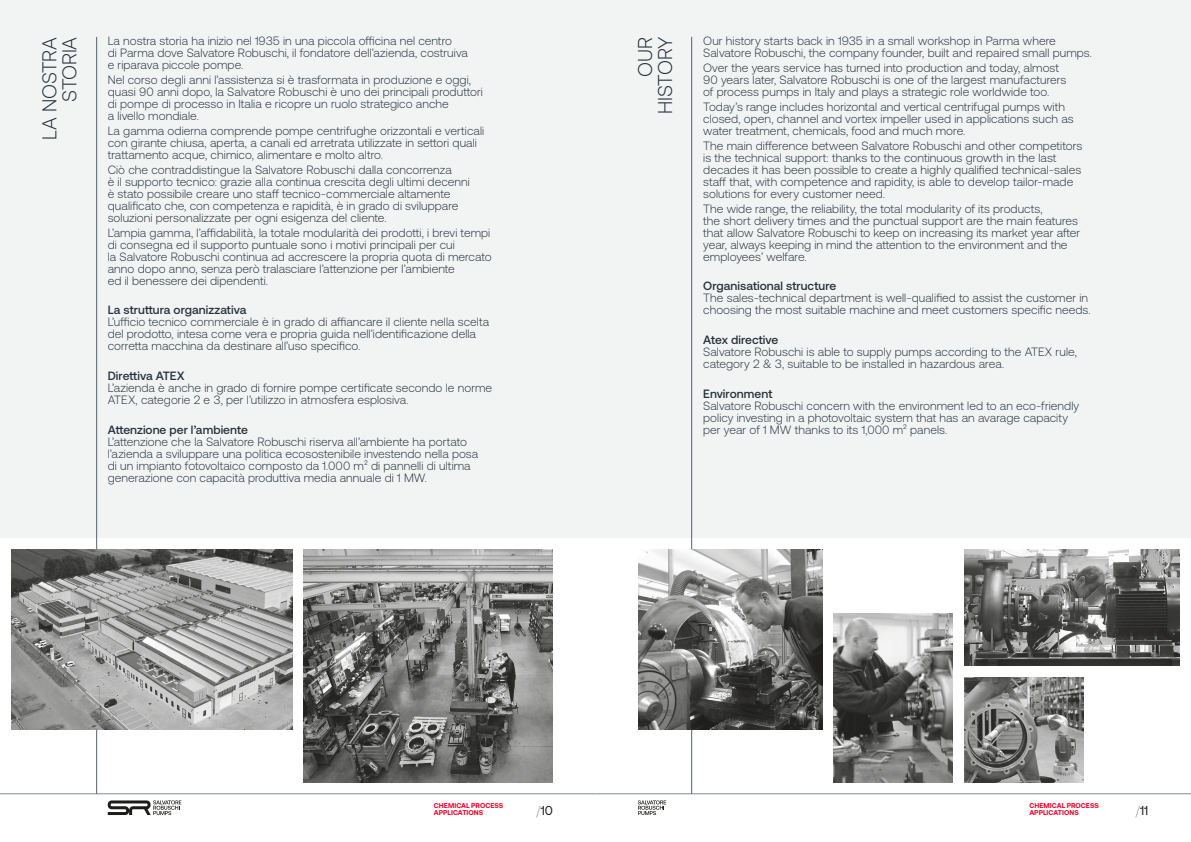
<style>
.page{position:relative;width:1191px;height:842px;background:#fff}
.page>*{position:absolute;margin:0;border:0;box-sizing:border-box;transform-origin:0 0}
.t1{font:300 20px/20px "Aeonik";letter-spacing:-.01em;color:#25313c;text-align:right}
.t2{font:13px "Aeonik";color:#1d1d1b}
.testo_italiano_cp11{font:300 12px/12px "Aeonik";letter-spacing:.005em;color:#25313c}
.t3{font:700 7px/7px "Aeonik";letter-spacing:.01em;color:#ef0027}
.s1{font-weight:500}
.s2{font-weight:100}
</style>
<div class="page">
<hr style="left:0;top:793px;width:595px;height:1px;background:#808b95">
<hr style="left:595px;top:793px;width:596px;height:1px;background:#808b95">
<svg style="left:108px;top:800px;width:73px;height:15px"></svg>
<svg style="left:638px;top:800px;width:28px;height:15px"></svg>
<div style="left:0;top:0;width:1191px;height:538px;background:#f2f3f3"></div>
<hr style="left:96px;top:37px;width:1px;height:757px;background:#54616c">
<hr style="left:691px;top:37px;width:1px;height:757px;background:#54616c">
<img style="left:833px;top:613px;width:119px;height:169px">
<img style="left:303px;top:549px;width:250px;height:233px">
<img style="left:964px;top:549px;width:215px;height:117px">
<img style="left:638px;top:549px;width:184px;height:181px">
<img style="left:964px;top:677px;width:119px;height:105px">
<img style="left:11px;top:549px;width:281px;height:181px">
<p class="testo_italiano_cp11" style="left:108px;top:35px;width:362px">La nostra storia ha inizio nel 1935 in una piccola officina nel centro<br>di Parma dove Salvatore Robuschi, il fondatore dell’azienda, costruiva e riparava piccole pompe.</p>
<p class="testo_italiano_cp11" style="left:108px;top:74px;width:377px">Nel corso degli anni l’assistenza si è trasformata in produzione e oggi, quasi 90 anni dopo, la Salvatore Robuschi è uno dei principali produttori di pompe di processo in Italia e ricopre un ruolo strategico anche<br>a livello mondiale.</p>
<p class="testo_italiano_cp11" style="left:108px;top:125px;width:378px">La gamma odierna comprende pompe centrifughe orizzontali e verticali con girante chiusa, aperta, a canali ed arretrata utilizzate in settori quali trattamento acque, chimico, alimentare e molto altro.</p>
<p class="testo_italiano_cp11" style="left:108px;top:164px;width:364px">Ciò che contraddistingue la Salvatore Robuschi dalla concorrenza<br>è il supporto tecnico: grazie alla continua crescita degli ultimi decenni è stato possibile creare uno staff tecnico-commerciale altamente qualificato che, con competenza e rapidità, è in grado di sviluppare soluzioni personalizzate per ogni esigenza del cliente.</p>
<p class="testo_italiano_cp11" style="left:108px;top:226px;width:385px">L’ampia gamma, l’affidabilità, la totale modularità dei prodotti, i brevi tempi di consegna ed il supporto puntuale sono i motivi principali per cui<br>la Salvatore Robuschi continua ad accrescere la propria quota di mercato anno dopo anno, senza però tralasciare l’attenzione per l’ambiente<br>ed il benessere dei dipendenti.</p>
<p class="testo_italiano_cp11" style="left:108px;top:304px;width:383px"><span class="s1">La struttura organizzativa<br></span>L’ufficio tecnico commerciale è in grado di affiancare il cliente nella scelta del prodotto, intesa come vera e propria guida nell’identificazione della corretta macchina da destinare all’uso specifico.</p>
<p class="testo_italiano_cp11" style="left:108px;top:370px;width:386px"><span class="s1">Direttiva ATEX<br></span>L’azienda è anche in grado di fornire pompe certificate secondo le norme<br>ATEX, categorie 2 e 3, per l’utilizzo in atmosfera esplosiva.</p>
<p class="testo_italiano_cp11" style="left:108px;top:423px;width:372px"><span class="s1">Attenzione per l’ambiente<br></span>L’attenzione che la Salvatore Robuschi riserva all’ambiente ha portato l’azienda a sviluppare una politica ecosostenibile investendo nella posa di un impianto fotovoltaico composto da 1.000 m² di pannelli di ultima generazione con capacità produttiva media annuale di 1 MW.</p>
<p class="t1" style="left:40px;top:140px;width:104px;rotate:-90deg">LA NOSTRA</p>
<p class="t1" style="left:60px;top:102px;width:66px;rotate:-90deg">STORIA</p>
<p class="t1" style="left:635px;top:114px;width:79px;rotate:-90deg">OUR<br>HISTORY</p>
<p class="testo_italiano_cp11" style="left:703px;top:35px;width:390px">Our history starts back in 1935 in a small workshop in Parma where<br>Salvatore Robuschi, the company founder, built and repaired small pumps.</p>
<p class="testo_italiano_cp11" style="left:703px;top:62px;width:365px">Over the years service has turned into production and today, almost<br>90 years later, Salvatore Robuschi is one of the largest manufacturers of process pumps in Italy and plays a strategic role worldwide too.</p>
<p class="testo_italiano_cp11" style="left:703px;top:101px;width:372px">Today’s range includes horizontal and vertical centrifugal pumps with closed, open, channel and vortex impeller used in applications such as water treatment, chemicals, food and much more.</p>
<p class="testo_italiano_cp11" style="left:703px;top:140px;width:380px">The main difference between Salvatore Robuschi and other competitors is the technical support: thanks to the continuous growth in the last decades it has been possible to create a highly qualified technical-sales staff that, with competence and rapidity, is able to develop tailor-made solutions for every customer need.</p>
<p class="testo_italiano_cp11" style="left:703px;top:202px;width:378px">The wide range, the reliability, the total modularity of its products,<br>the short delivery times and the punctual support are the main features that allow Salvatore Robuschi to keep on increasing its market year after year, always keeping in mind the attention to the environment and the employees’ welfare.</p>
<p class="testo_italiano_cp11" style="left:703px;top:280px;width:389px"><span class="s1">Organisational structure<br></span>The sales-technical department is well-qualified to assist the customer in choosing the most suitable machine and meet customers specific needs.</p>
<p class="testo_italiano_cp11" style="left:703px;top:334px;width:375px"><span class="s1">Atex directive<br></span>Salvatore Robuschi is able to supply pumps according to the ATEX rule, category 2 &amp; 3, suitable to be installed in hazardous area.</p>
<p class="testo_italiano_cp11" style="left:703px;top:387px;width:377px"><span class="s1">Environment<br></span>Salvatore Robuschi concern with the environment led to an eco-friendly policy investing in a photovoltaic system that has an avarage capacity per year of 1 MW thanks to its 1,000 m² panels.</p>
<p class="t3" style="left:434px;top:802px;width:71px">CHEMICAL PROCESS<br>APPLICATIONS</p>
<p class="t2" style="left:536px;top:803px;width:18px"><span class="s2">/</span>10</p>
<p class="t2" style="left:1136px;top:803px;width:14px"><span class="s2">/</span>11</p>
<p class="t3" style="left:1029px;top:802px;width:71px">CHEMICAL PROCESS<br>APPLICATIONS</p>
</div>
